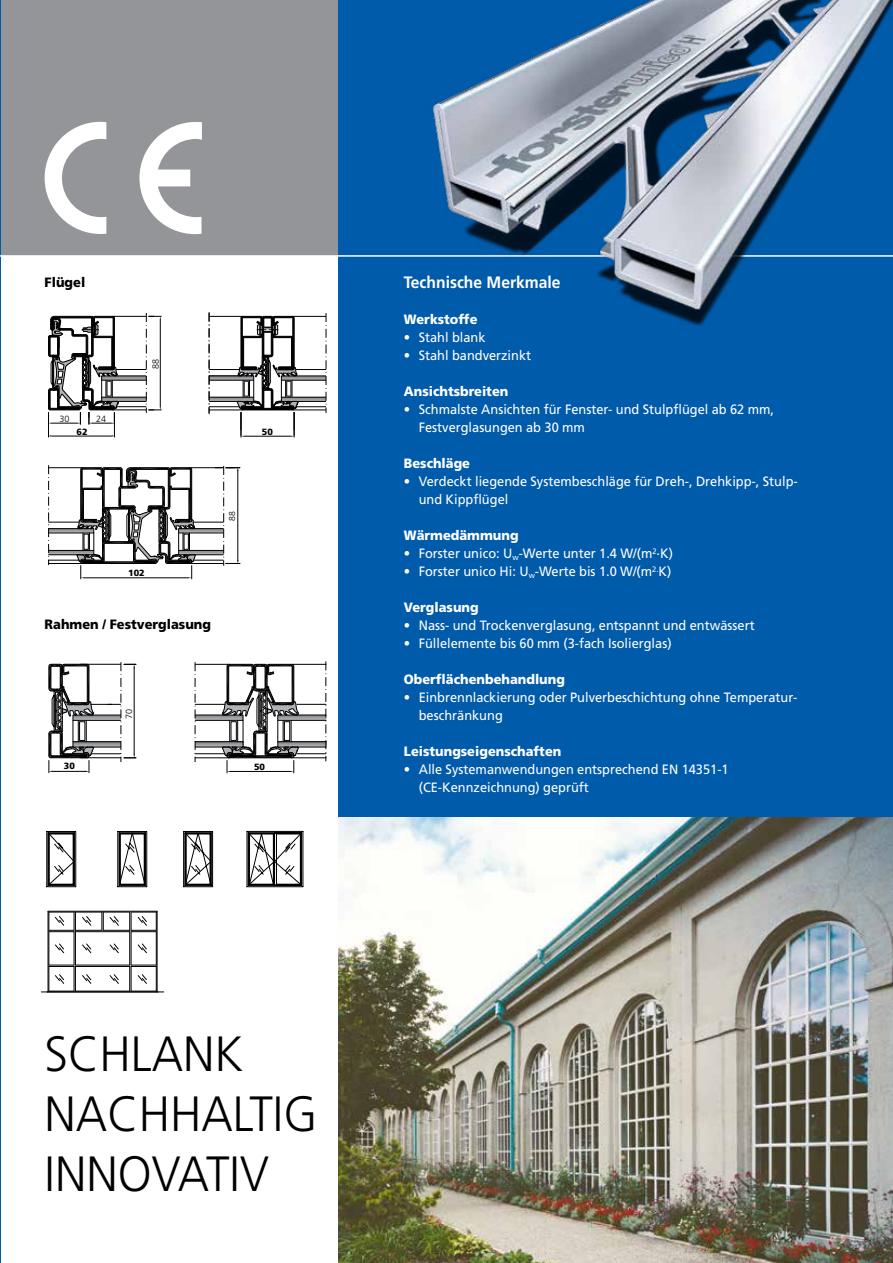
<style>
.page{position:relative;width:893px;height:1263px;background:#fff}
.page>*{position:absolute;margin:0;border:0;box-sizing:border-box;transform-origin:0 0}
.t1{font:300 49.5px/60px "Frutiger";color:#000;scale:.95 1}
.t2{font:700 16.5px "Frutiger";color:#fff;scale:.95 1}
.t3{font:13.5px/18px "Frutiger";color:#fff;scale:.95 1}
.t4{font:900 13.5px "Frutiger";color:#fff;scale:.95 1}
.t5{font:900 13.5px "Frutiger";color:#000;scale:.95 1}
.t6{font:900 9px "Frutiger";color:#000}
.t7{font:300 9px "Frutiger";color:#000}
.t8{font:300 8.7px "Frutiger";color:#000}
</style>
<div class="page">
<div style="left:0;top:0;width:351px;height:255px;background:#939598"></div>
<div style="left:338px;top:0;width:555px;height:1263px;background:#005baa"></div>
<svg style="left:139px;top:122px;width:63px;height:112px"></svg>
<svg style="left:45px;top:122px;width:61px;height:112px"></svg>
<hr style="left:0;top:255px;width:893px;height:2px;background:#fff">
<hr style="left:48px;top:529px;width:45px;height:4px;background:#989a9c">
<div style="left:48px;top:550px;width:46px;height:5px;background:#9a9c9f"></div>
<hr style="left:178px;top:529px;width:45px;height:4px;background:#989b9d">
<div style="left:179px;top:550px;width:45px;height:5px;background:#9b9da0"></div>
<hr style="left:190px;top:563px;width:33px;height:1px;background:#000">
<hr style="left:193px;top:560px;width:30px;height:1px;background:#000">
<div style="left:178px;top:528px;width:46px;height:5px;border:1px solid #000"></div>
<div style="left:178px;top:550px;width:46px;height:5px;border:1px solid #000"></div>
<hr style="left:190px;top:467px;width:33px;height:1px;background:#000">
<hr style="left:193px;top:522px;width:30px;height:1px;background:#000">
<hr style="left:49px;top:563px;width:33px;height:1px;background:#000">
<hr style="left:49px;top:560px;width:30px;height:1px;background:#000">
<div style="left:48px;top:528px;width:46px;height:5px;border:1px solid #000"></div>
<div style="left:48px;top:550px;width:46px;height:5px;border:1px solid #000"></div>
<hr style="left:49px;top:467px;width:33px;height:1px;background:#000">
<hr style="left:49px;top:522px;width:30px;height:1px;background:#000">
<svg style="left:76px;top:467px;width:120px;height:112px"></svg>
<svg style="left:215px;top:466px;width:25px;height:100px"></svg>
<svg style="left:48px;top:465px;width:1px;height:100px"></svg>
<hr style="left:102px;top:397px;width:44px;height:4px;background:#97999c">
<svg style="left:119px;top:378px;width:26px;height:2px"></svg>
<hr style="left:102px;top:380px;width:44px;height:1px;background:#000">
<hr style="left:102px;top:397px;width:44px;height:1px;background:#000">
<div style="left:101px;top:376px;width:46px;height:26px;border:1px solid #000"></div>
<svg style="left:146px;top:313px;width:16px;height:100px"></svg>
<svg style="left:48px;top:315px;width:71px;height:122px"></svg>
<hr style="left:112px;top:410px;width:34px;height:1px;background:#000">
<hr style="left:113px;top:316px;width:33px;height:1px;background:#000">
<hr style="left:116px;top:369px;width:30px;height:1px;background:#000">
<hr style="left:116px;top:406px;width:30px;height:1px;background:#000">
<hr style="left:281px;top:397px;width:45px;height:4px;background:#97999c">
<svg style="left:298px;top:378px;width:26px;height:2px"></svg>
<hr style="left:209px;top:397px;width:45px;height:4px;background:#989a9d">
<svg style="left:211px;top:378px;width:26px;height:2px"></svg>
<hr style="left:281px;top:380px;width:45px;height:1px;background:#000">
<hr style="left:281px;top:397px;width:45px;height:1px;background:#000">
<div style="left:281px;top:376px;width:45px;height:26px;border:1px solid #000"></div>
<hr style="left:209px;top:380px;width:45px;height:1px;background:#000">
<hr style="left:209px;top:397px;width:45px;height:1px;background:#000">
<div style="left:209px;top:376px;width:45px;height:26px;border:1px solid #000"></div>
<svg style="left:326px;top:313px;width:1px;height:100px"></svg>
<svg style="left:209px;top:312px;width:1px;height:102px"></svg>
<svg style="left:237px;top:316px;width:61px;height:121px"></svg>
<hr style="left:293px;top:410px;width:33px;height:1px;background:#000">
<hr style="left:296px;top:369px;width:30px;height:1px;background:#000">
<hr style="left:293px;top:316px;width:33px;height:1px;background:#000">
<hr style="left:296px;top:406px;width:30px;height:1px;background:#000">
<hr style="left:209px;top:410px;width:34px;height:1px;background:#000">
<hr style="left:209px;top:369px;width:30px;height:1px;background:#000">
<hr style="left:209px;top:316px;width:34px;height:1px;background:#000">
<hr style="left:209px;top:406px;width:30px;height:1px;background:#000">
<div style="left:195px;top:715px;width:48px;height:5px;background:#a0a2a5"></div>
<div style="left:195px;top:742px;width:48px;height:5px;background:#97999c"></div>
<div style="left:73px;top:715px;width:48px;height:5px;background:#a0a3a5"></div>
<div style="left:73px;top:742px;width:48px;height:5px;background:#97999c"></div>
<hr style="left:91px;top:753px;width:30px;height:1px;background:#000">
<hr style="left:80px;top:664px;width:41px;height:1px;background:#000">
<hr style="left:80px;top:757px;width:41px;height:1px;background:#000">
<hr style="left:91px;top:704px;width:30px;height:1px;background:#000">
<div style="left:73px;top:715px;width:48px;height:6px;border:1px solid #000"></div>
<div style="left:73px;top:741px;width:48px;height:6px;border:1px solid #000"></div>
<svg style="left:48px;top:664px;width:46px;height:109px"></svg>
<hr style="left:195px;top:664px;width:34px;height:1px;background:#000">
<hr style="left:195px;top:757px;width:34px;height:1px;background:#000">
<hr style="left:195px;top:704px;width:30px;height:1px;background:#000">
<hr style="left:195px;top:753px;width:30px;height:1px;background:#000">
<div style="left:195px;top:715px;width:48px;height:6px;border:1px solid #000"></div>
<div style="left:195px;top:741px;width:48px;height:6px;border:1px solid #000"></div>
<svg style="left:121px;top:662px;width:15px;height:100px"></svg>
<svg style="left:195px;top:662px;width:1px;height:100px"></svg>
<svg style="left:222px;top:661px;width:105px;height:112px"></svg>
<img style="left:377px;top:0;width:516px;height:326px">
<img style="left:338px;top:817px;width:555px;height:446px">
<hr style="left:48px;top:911px;width:109px;height:1px;background:#000">
<hr style="left:75px;top:965px;width:55px;height:1px;background:#000">
<hr style="left:75px;top:966px;width:55px;height:1px;background:#000">
<hr style="left:75px;top:991px;width:55px;height:1px;background:#000">
<hr style="left:48px;top:911px;width:1px;height:81px;background:#000">
<hr style="left:49px;top:932px;width:1px;height:33px;background:#000">
<hr style="left:74px;top:932px;width:1px;height:33px;background:#000">
<hr style="left:75px;top:932px;width:1px;height:33px;background:#000">
<hr style="left:129px;top:932px;width:1px;height:33px;background:#000">
<hr style="left:131px;top:932px;width:1px;height:33px;background:#000">
<hr style="left:156px;top:932px;width:1px;height:33px;background:#000">
<hr style="left:157px;top:911px;width:1px;height:81px;background:#000">
<svg style="left:49px;top:912px;width:108px;height:20px"></svg>
<svg style="left:55px;top:943px;width:9px;height:10px"></svg>
<svg style="left:82px;top:943px;width:9px;height:10px"></svg>
<svg style="left:110px;top:943px;width:9px;height:10px"></svg>
<svg style="left:138px;top:943px;width:9px;height:10px"></svg>
<svg style="left:49px;top:965px;width:27px;height:27px"></svg>
<svg style="left:82px;top:974px;width:9px;height:10px"></svg>
<svg style="left:110px;top:974px;width:9px;height:10px"></svg>
<svg style="left:129px;top:965px;width:28px;height:27px"></svg>
<hr style="left:41px;top:992px;width:123px;height:1px;background:#000">
<svg style="left:46px;top:831px;width:31px;height:56px"></svg>
<svg style="left:117px;top:831px;width:96px;height:56px"></svg>
<hr style="left:247px;top:831px;width:1px;height:56px;background:#000">
<hr style="left:247px;top:831px;width:56px;height:1px;background:#000">
<hr style="left:248px;top:832px;width:54px;height:1px;background:#000">
<hr style="left:247px;top:886px;width:56px;height:1px;background:#000">
<hr style="left:303px;top:831px;width:1px;height:56px;background:#000">
<svg style="left:248px;top:833px;width:54px;height:53px"></svg>
<p class="t5" style="left:45px;top:274px;width:44px">Flügel</p>
<p class="t7" style="left:151px;top:369px;width:12px;rotate:-90deg">88</p>
<p class="t7" style="left:60px;top:413px;width:12px">30</p>
<p class="t7" style="left:96px;top:413px;width:12px">24</p>
<p class="t6" style="left:77px;top:426px;width:13px">62</p>
<p class="t6" style="left:262px;top:426px;width:13px">50</p>
<p class="t8" style="left:227px;top:521px;width:11px;rotate:-90deg">88</p>
<p class="t6" style="left:128px;top:567px;width:18px">102</p>
<p class="t5" style="left:45px;top:616px;width:177px">Rahmen / Festverglasung</p>
<p class="t6" style="left:64px;top:761px;width:13px">30</p>
<p class="t7" style="left:124px;top:719px;width:11px;rotate:-90deg">70</p>
<p class="t6" style="left:254px;top:761px;width:13px">50</p>
<p class="t2" style="left:404px;top:273px;width:167px">Technische Merkmale</p>
<p class="t4" style="left:404px;top:311px;width:79px">Werkstoffe</p>
<p class="t3" style="left:404px;top:328px;width:87px">• Stahl blank</p>
<p class="t3" style="left:404px;top:346px;width:136px">• Stahl bandverzinkt</p>
<p class="t4" style="left:404px;top:383px;width:112px">Ansichtsbreiten</p>
<p class="t3" style="left:419px;top:400px;width:376px;text-indent:-15px">• Schmalste Ansichten für Fenster- und Stulpflügel ab 62 mm,<br>Festverglasungen ab 30 mm</p>
<p class="t4" style="left:404px;top:455px;width:71px">Beschläge</p>
<p class="t3" style="left:419px;top:472px;width:400px;text-indent:-15px">• Verdeckt liegende Systembeschläge für Dreh-, Drehkipp-, Stulp&shy;und Kippflügel</p>
<p class="t4" style="left:404px;top:527px;width:122px">Wärmedämmung</p>
<p class="t3" style="left:404px;top:544px;width:285px">• Forster unico: U<sub>w</sub>-Werte unter 1.4 W/(m<sup>2</sup>.K)</p>
<p class="t3" style="left:404px;top:562px;width:283px">• Forster unico Hi: U<sub>w</sub>-Werte bis 1.0 W/(m<sup>2.</sup>K)</p>
<p class="t4" style="left:404px;top:599px;width:80px">Verglasung</p>
<p class="t3" style="left:404px;top:616px;width:371px">• Nass- und Trockenverglasung, entspannt und entwässert</p>
<p class="t3" style="left:404px;top:634px;width:283px">• Füllelemente bis 60 mm (3-fach Isolierglas)</p>
<p class="t4" style="left:404px;top:671px;width:171px">Oberflächenbehandlung</p>
<p class="t3" style="left:419px;top:688px;width:400px;text-indent:-15px">• Einbrennlackierung oder Pulverbeschichtung ohne Temperatur&shy;beschränkung</p>
<p class="t4" style="left:404px;top:743px;width:167px">Leistungseigenschaften</p>
<p class="t3" style="left:419px;top:760px;width:328px;text-indent:-15px">• Alle Systemanwendungen entsprechend EN 14351-1 (CE-Kennzeichnung) geprüft</p>
<h1 class="t1" style="left:45px;top:1025px;width:289px">SCHLANK<br>NACHHALTIG<br>INNOVATIV</h1>
<p class="t7" style="left:215px;top:1113px;width:12px">50</p>
<p class="t7" style="left:271px;top:1113px;width:12px">34</p>
<p class="t6" style="left:241px;top:1126px;width:13px">92</p>
</div>
